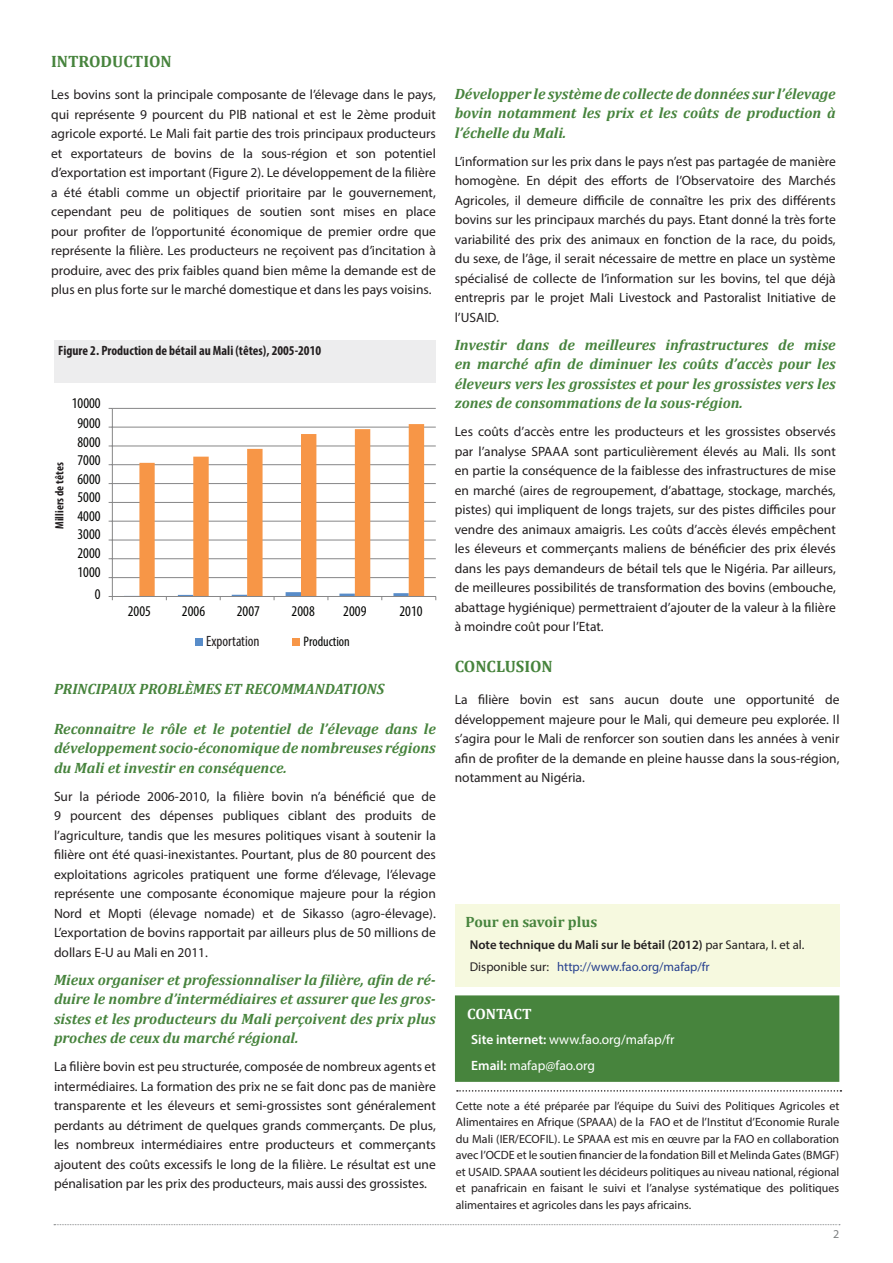
<style>
.page{position:relative;width:893px;height:1263px;background:#fff}
.page>*{position:absolute;margin:0;border:0;box-sizing:border-box;transform-origin:0 0}
.t1{font:700 16.5px "Cambria";color:#47843d}
.t2{font:italic 700 15px/19.5px "Cambria";color:#47843d;text-align:justify}
.t3{font:condensed 15px "Myriad Pro";color:#040503}
.t4{font:700 15px "Cambria";color:#47843d}
.t5{font:condensed 15px "Myriad Pro";color:#231f20}
.t6{font:700 15px "Cambria";letter-spacing:-.005em;color:#fff}
.t7{font:condensed 13.8px "Myriad Pro";color:#040503}
.t8{font:13.5px/19.5px "Myriad Pro";color:#231f20;text-align:justify}
.t9{font:13.5px/25.2px "Myriad Pro";color:#fff}
.t10{font:700 condensed 13.5px "Myriad Pro";color:#231f20}
.t11{font:600 12.75px/22.2px "Myriad Pro";color:#231f20}
.t12{font:12px/16.5px "Myriad Pro";color:#231f20;text-align:justify}
.t13{font:700 condensed 12px "Myriad Pro";color:#231f20}
.t14{font:12px "Myriad Pro";color:#7c7f80}
.s1{font-weight:400}
.s2{font-weight:400;color:#253f8e}
.s3{font-weight:600}
</style>
<div class="page">
<svg style="left:54px;top:1224px;width:786px;height:1px"></svg>
<svg style="left:457px;top:1090px;width:384px;height:1px"></svg>
<hr style="left:112px;top:577px;width:324px;height:1px;background:#868687">
<hr style="left:112px;top:558px;width:324px;height:1px;background:#868687">
<hr style="left:112px;top:540px;width:324px;height:1px;background:#868687">
<hr style="left:112px;top:521px;width:324px;height:1px;background:#868687">
<hr style="left:112px;top:502px;width:324px;height:1px;background:#868687">
<hr style="left:112px;top:483px;width:324px;height:1px;background:#868687">
<hr style="left:112px;top:464px;width:324px;height:1px;background:#868687">
<hr style="left:112px;top:445px;width:324px;height:1px;background:#868687">
<hr style="left:112px;top:427px;width:324px;height:1px;background:#868687">
<hr style="left:112px;top:408px;width:324px;height:1px;background:#868687">
<svg style="left:139px;top:424px;width:285px;height:172px"></svg>
<hr style="left:112px;top:408px;width:1px;height:188px;background:#868687">
<hr style="left:112px;top:596px;width:324px;height:1px;background:#868687">
<div style="left:196px;top:638px;width:7px;height:8px;background:#588cc9"></div>
<div style="left:293px;top:638px;width:7px;height:8px;background:#f79647"></div>
<div style="left:455px;top:904px;width:384px;height:83px;background:#f6f9df"></div>
<div style="left:456px;top:996px;width:383px;height:85px;background:#47843d"></div>
<div style="left:455px;top:995px;width:384px;height:87px;border:2px solid #47843d"></div>
<div style="left:54px;top:340px;width:382px;height:43px;background:#ededee"></div>
<p class="t1" style="left:51px;top:50px;width:122px">INTRODUCTION</p>
<p class="t8" style="left:51px;top:85px;width:386px">Les bovins sont la principale composante de l’élevage dans le pays, qui représente 9 pourcent du PIB national et est le 2ème produit agricole exporté. Le Mali fait partie des trois principaux producteurs et exportateurs de bovins de la sous-région et son potentiel d’exportation est important (Figure 2). Le développement de la filière a été établi comme un objectif prioritaire par le gouvernement, cependant peu de politiques de soutien sont mises en place pour profiter de l’opportunité économique de premier ordre que représente la filière. Les producteurs ne reçoivent pas d’incitation à produire, avec des prix faibles quand bien même la demande est de plus en plus forte sur le marché domestique et dans les pays voisins.</p>
<p class="t10" style="left:58px;top:342px;width:264px">Figure 2. Production de bétail au Mali (têtes), 2005-2010</p>
<p class="t3" style="left:72px;top:394px;width:30px">10000</p>
<p class="t3" style="left:77px;top:414px;width:25px">9000</p>
<p class="t13" style="left:52px;top:529px;width:68px;rotate:-90deg">Milliers de têtes</p>
<p class="t3" style="left:77px;top:433px;width:25px">8000</p>
<p class="t3" style="left:77px;top:451px;width:25px">7000</p>
<p class="t3" style="left:77px;top:470px;width:25px">6000</p>
<p class="t3" style="left:77px;top:488px;width:25px">5000</p>
<p class="t3" style="left:77px;top:506px;width:25px">4000</p>
<p class="t3" style="left:77px;top:525px;width:25px">3000</p>
<p class="t3" style="left:77px;top:544px;width:25px">2000</p>
<p class="t3" style="left:77px;top:563px;width:25px">1000</p>
<p class="t3" style="left:95px;top:585px;width:7px">0</p>
<p class="t3" style="left:128px;top:602px;width:25px">2005</p>
<p class="t3" style="left:182px;top:602px;width:25px">2006</p>
<p class="t3" style="left:237px;top:602px;width:25px">2007</p>
<p class="t3" style="left:292px;top:602px;width:25px">2008</p>
<p class="t3" style="left:343px;top:602px;width:25px">2009</p>
<p class="t3" style="left:399px;top:602px;width:25px">2010</p>
<p class="t5" style="left:206px;top:632px;width:55px">Exportation</p>
<p class="t2" style="left:54px;top:679px;width:332px">PRINCIPAUX PROBLÈMES ET RECOMMANDATIONS</p>
<p class="t2" style="left:54px;top:718px;width:383px">Reconnaitre le rôle et le potentiel de l’élevage dans le développement socio-économique de nombreuses régions du Mali et investir en conséquence.</p>
<p class="t8" style="left:54px;top:786px;width:383px">Sur la période 2006-2010, la filière bovin n’a bénéficié que de 9 pourcent des dépenses publiques ciblant des produits de l’agriculture, tandis que les mesures politiques visant à soutenir la filière ont été quasi-inexistantes. Pourtant, plus de 80 pourcent des exploitations agricoles pratiquent une forme d’élevage, l’élevage représente une composante économique majeure pour la région Nord et Mopti (élevage nomade) et de Sikasso (agro-élevage).<br>L’exportation de bovins rapportait par ailleurs plus de 50 millions de dollars E-U au Mali en 2011.</p>
<p class="t2" style="left:54px;top:969px;width:383px">Mieux organiser et professionnaliser la filière, afin de ré&shy;duire le nombre d’intermédiaires et assurer que les gros&shy;sistes et les producteurs du Mali perçoivent des prix plus proches de ceux du marché régional.</p>
<p class="t8" style="left:54px;top:1057px;width:383px">La filière bovin est peu structurée, composée de nombreux agents et intermédiaires. La formation des prix ne se fait donc pas de manière transparente et les éleveurs et semi-grossistes sont généralement perdants au détriment de quelques grands commerçants. De plus, les nombreux intermédiaires entre producteurs et commerçants ajoutent des coûts excessifs le long de la filière. Le résultat est une pénalisation par les prix des producteurs, mais aussi des grossistes.</p>
<p class="t7" style="left:304px;top:633px;width:48px">Production</p>
<p class="t2" style="left:455px;top:83px;width:383px">Développer le système de collecte de données sur l’élevage bovin notamment les prix et les coûts de production à l’échelle du Mali.</p>
<p class="t8" style="left:455px;top:151px;width:383px">L’information sur les prix dans le pays n’est pas partagée de manière homogène. En dépit des efforts de l’Observatoire des Marchés Agricoles, il demeure difficile de connaître les prix des différents bovins sur les principaux marchés du pays. Etant donné la très forte variabilité des prix des animaux en fonction de la race, du poids, du sexe, de l’âge, il serait nécessaire de mettre en place un système spécialisé de collecte de l’information sur les bovins, tel que déjà entrepris par le projet Mali Livestock and Pastoralist Initiative de l’USAID.</p>
<p class="t2" style="left:455px;top:334px;width:383px">Investir dans de meilleures infrastructures de mise en marché afin de diminuer les coûts d’accès pour les éleveurs vers les grossistes et pour les grossistes vers les zones de consommations de la sous-région.</p>
<p class="t8" style="left:455px;top:422px;width:383px">Les coûts d’accès entre les producteurs et les grossistes observés par l’analyse SPAAA sont particulièrement élevés au Mali. Ils sont en partie la conséquence de la faiblesse des infrastructures de mise en marché (aires de regroupement, d’abattage, stockage, marchés, pistes) qui impliquent de longs trajets, sur des pistes difficiles pour vendre des animaux amaigris. Les coûts d’accès élevés empêchent les éleveurs et commerçants maliens de bénéficier des prix élevés dans les pays demandeurs de bétail tels que le Nigéria. Par ailleurs, de meilleures possibilités de transformation des bovins (embouche, abattage hygiénique) permettraient d’ajouter de la valeur à la filière à moindre coût pour l’Etat.</p>
<p class="t1" style="left:455px;top:655px;width:100px">CONCLUSION</p>
<p class="t8" style="left:455px;top:690px;width:386px">La filière bovin est sans aucun doute une opportunité de développement majeure pour le Mali, qui demeure peu explorée. Il s’agira pour le Mali de renforcer son soutien dans les années à venir afin de profiter de la demande en pleine hausse dans la sous-région, notamment au Nigéria.</p>
<p class="t4" style="left:466px;top:911px;width:133px">Pour en savoir plus</p>
<p class="t11" style="left:470px;top:933px;width:336px">Note technique du Mali sur le bétail (2012) <span class="s1">par Santara, I. et al.<br>Disponible sur:</span> <span class="s2">http://www.fao.org/mafap/fr</span></p>
<p class="t6" style="left:467px;top:1003px;width:66px">CONTACT</p>
<p class="t9" style="left:471px;top:1027px;width:205px"><span class="s3">Site internet:</span> www.fao.org/mafap/fr<br><span class="s3">Email:</span> mafap@fao.org</p>
<p class="t12" style="left:456px;top:1097px;width:385px">Cette note a été préparée par l’équipe du Suivi des Politiques Agricoles et Alimentaires en Afrique (SPAAA) de la FAO et de l’Institut d’Economie Rurale du Mali (IER/ECOFIL). Le SPAAA est mis en œuvre par la FAO en collaboration avec l’OCDE et le soutien financier de la fondation Bill et Melinda Gates (BMGF) et USAID. SPAAA soutient les décideurs politiques au niveau national, régional et panafricain en faisant le suivi et l’analyse systématique des politiques alimentaires et agricoles dans les pays africains.</p>
<p class="t14" style="left:833px;top:1227px;width:8px">2</p>
</div>
